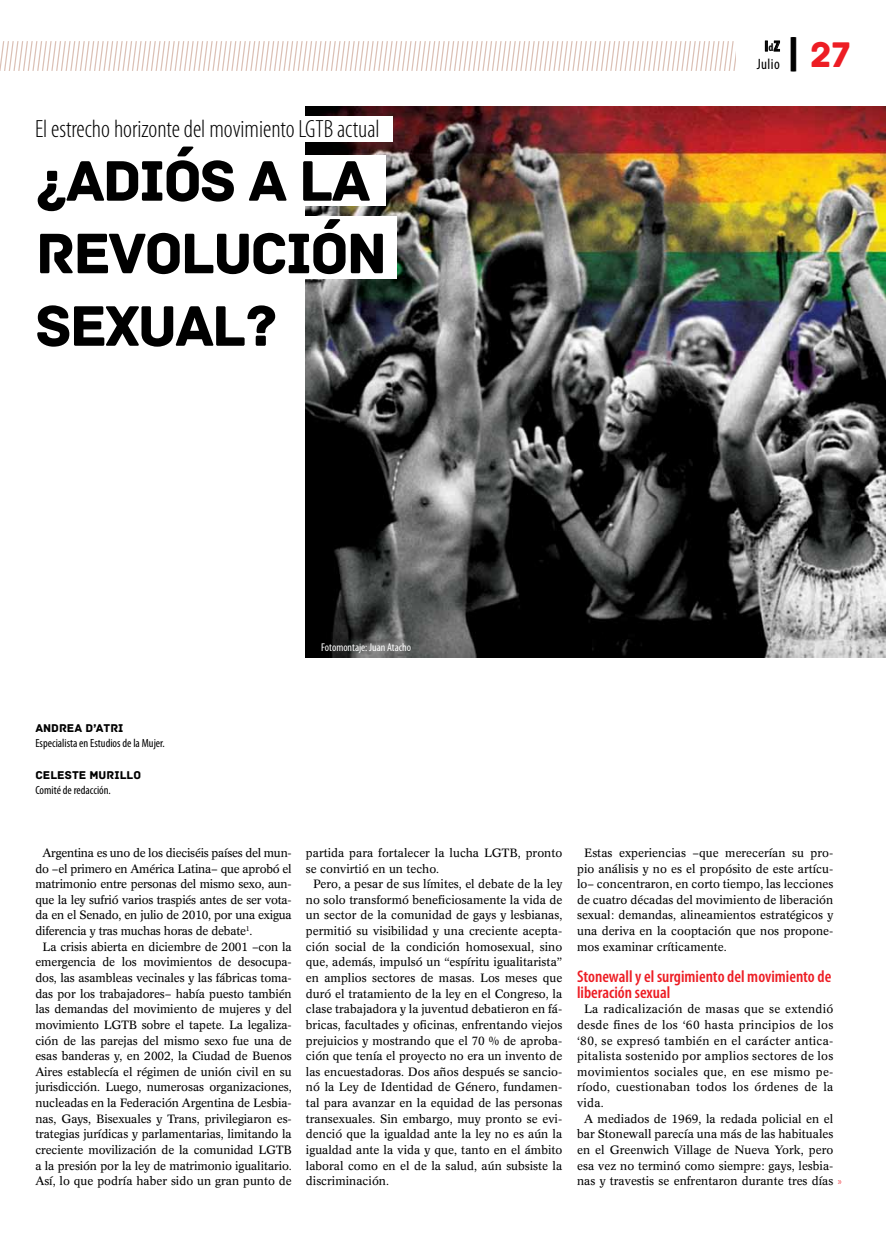
<style>
.page{position:relative;width:886px;height:1241px;background:#fff}
.page>*{position:absolute;margin:0;border:0;box-sizing:border-box;transform-origin:0 0}
.t1{font:60px/72.5px "Archive";letter-spacing:-.04em;color:#000}
.t2{font:37.5px "Archive";color:#ed1d24}
.t3{font:300 condensed 25px "Myriad Pro";color:#000}
.t4{font:600 condensed 16.88px/15.6px "Myriad Pro";color:#ed1d24}
.t5{font:condensed 15px/18px "Myriad Pro";letter-spacing:.025em;color:#000;text-align:center}
.t6{font:11.88px/15.6px "Concorde BE";color:#000;text-align:justify}
.t7{font:11.88px "Concorde BE";letter-spacing:-.02em;color:#000}
.t8{font:11.88px "Concorde BE";letter-spacing:.02em;color:#000}
.t9{font:condensed 11.88px "Myriad Pro";color:#000}
.t10{font:11.88px "Archive";color:#000}
.t11{font:condensed 11.25px "Myriad Pro";color:#fff}
.s1{font-weight:700}
.s2{font-weight:700;font-size:11.25px}
.s3{font-family:"Signika";font-weight:700;color:#000}
.s4{font-family:"Myriad Pro";font-weight:300;font-stretch:condensed;color:#ed1d24}
</style>
<div class="page">
<svg style="left:0;top:41px;width:767px;height:30px"></svg>
<svg style="left:773px;top:40px;width:7px;height:12px"></svg>
<img style="left:306px;top:106px;width:580px;height:551px">
<div style="left:292px;top:117px;width:101px;height:25px;background:#fff"></div>
<div style="left:292px;top:155px;width:94px;height:51px;background:#fff"></div>
<div style="left:292px;top:216px;width:105px;height:62px;background:#fff"></div>
<h3 class="t3" style="left:35px;top:115px;width:346px">El estrecho horizonte del movimiento LGTB actual</h3>
<h1 class="t1" style="left:36px;top:145px;width:353px">¿ADIÓS A LA<br>REVOLUCIÓN<br>SEXUAL?</h1>
<p class="t5" style="left:757px;top:37px;width:24px"><span class="s1">I</span><span class="s2">d</span><span class="s1">Z<br></span>Julio</p>
<h2 class="t2" style="left:788px;top:33px;width:64px"><span class="s3">|</span> 27</h2>
<p class="t11" style="left:321px;top:641px;width:91px">Fotomontaje: Juan Atacho</p>
<p class="t10" style="left:35px;top:720px;width:90px">ANDREA D’ATRI</p>
<p class="t9" style="left:35px;top:737px;width:131px">Especialista en Estudios de la Mujer.</p>
<p class="t10" style="left:35px;top:767px;width:107px">CELESTE MURILLO</p>
<p class="t9" style="left:35px;top:783px;width:77px">Comité de redacción.</p>
<p class="t7" style="left:43px;top:845px;width:251px">Argentina es uno de los dieciséis países del mun-</p>
<p class="t7" style="left:35px;top:861px;width:258px">do –el primero en América Latina– que aprobó el</p>
<p class="t7" style="left:35px;top:877px;width:258px">matrimonio entre personas del mismo sexo, aun-</p>
<p class="t7" style="left:35px;top:892px;width:258px">que la ley sufrió varios traspiés antes de ser vota-</p>
<p class="t7" style="left:35px;top:908px;width:258px">da en el Senado, en julio de 2010, por una exigua</p>
<p class="t7" style="left:35px;top:924px;width:219px">diferencia y tras muchas horas de debate<sup>1</sup>.</p>
<p class="t6" style="left:43px;top:938px;width:251px">La crisis abierta en diciembre de 2001 –con la</p>
<p class="t6" style="left:35px;top:954px;width:258px">emergencia de los movimientos de desocupa-</p>
<p class="t6" style="left:35px;top:970px;width:258px">dos, las asambleas vecinales y las fábricas toma-</p>
<p class="t6" style="left:35px;top:985px;width:258px">das por los trabajadores– había puesto también</p>
<p class="t6" style="left:35px;top:1001px;width:258px">las demandas del movimiento de mujeres y del</p>
<p class="t6" style="left:35px;top:1016px;width:258px">movimiento LGTB sobre el tapete. La legaliza-</p>
<p class="t6" style="left:35px;top:1032px;width:258px">ción de las parejas del mismo sexo fue una de</p>
<p class="t6" style="left:35px;top:1048px;width:258px">esas banderas y, en 2002, la Ciudad de Buenos</p>
<p class="t6" style="left:35px;top:1063px;width:258px">Aires establecía el régimen de unión civil en su</p>
<p class="t6" style="left:35px;top:1079px;width:258px">jurisdicción. Luego, numerosas organizaciones,</p>
<p class="t6" style="left:35px;top:1095px;width:258px">nucleadas en la Federación Argentina de Lesbia-</p>
<p class="t6" style="left:35px;top:1110px;width:258px">nas, Gays, Bisexuales y Trans, privilegiaron es-</p>
<p class="t6" style="left:35px;top:1126px;width:258px">trategias jurídicas y parlamentarias, limitando la</p>
<p class="t6" style="left:35px;top:1141px;width:258px">creciente movilización de la comunidad LGTB</p>
<p class="t6" style="left:35px;top:1157px;width:258px">a la presión por la ley de matrimonio igualitario.</p>
<p class="t6" style="left:35px;top:1173px;width:258px">Así, lo que podría haber sido un gran punto de</p>
<p class="t6" style="left:306px;top:845px;width:258px">partida para fortalecer la lucha LGTB, pronto</p>
<p class="t6" style="left:306px;top:860px;width:135px">se convirtió en un techo.</p>
<p class="t6" style="left:313px;top:876px;width:251px">Pero, a pesar de sus límites, el debate de la ley</p>
<p class="t6" style="left:306px;top:891px;width:258px">no solo transformó beneficiosamente la vida de</p>
<p class="t6" style="left:306px;top:907px;width:258px">un sector de la comunidad de gays y lesbianas,</p>
<p class="t6" style="left:306px;top:923px;width:258px">permitió su visibilidad y una creciente acepta-</p>
<p class="t6" style="left:306px;top:938px;width:258px">ción social de la condición homosexual, sino</p>
<p class="t6" style="left:306px;top:954px;width:258px">que, además, impulsó un “espíritu igualitarista”</p>
<p class="t6" style="left:306px;top:970px;width:258px">en amplios sectores de masas. Los meses que</p>
<p class="t6" style="left:306px;top:985px;width:258px">duró el tratamiento de la ley en el Congreso, la</p>
<p class="t6" style="left:306px;top:1001px;width:258px">clase trabajadora y la juventud debatieron en fá-</p>
<p class="t6" style="left:306px;top:1016px;width:258px">bricas, facultades y oficinas, enfrentando viejos</p>
<p class="t6" style="left:306px;top:1032px;width:258px">prejuicios y mostrando que el 70 % de aproba-</p>
<p class="t6" style="left:306px;top:1048px;width:258px">ción que tenía el proyecto no era un invento de</p>
<p class="t6" style="left:306px;top:1063px;width:258px">las encuestadoras. Dos años después se sancio-</p>
<p class="t6" style="left:306px;top:1079px;width:258px">nó la Ley de Identidad de Género, fundamen-</p>
<p class="t6" style="left:306px;top:1095px;width:258px">tal para avanzar en la equidad de las personas</p>
<p class="t6" style="left:306px;top:1110px;width:258px">transexuales. Sin embargo, muy pronto se evi-</p>
<p class="t6" style="left:306px;top:1126px;width:258px">denció que la igualdad ante la ley no es aún la</p>
<p class="t6" style="left:306px;top:1141px;width:258px">igualdad ante la vida y que, tanto en el ámbito</p>
<p class="t6" style="left:306px;top:1157px;width:258px">laboral como en el de la salud, aún subsiste la</p>
<p class="t6" style="left:306px;top:1173px;width:85px">discriminación.</p>
<p class="t6" style="left:577px;top:845px;width:258px;text-indent:7px">Estas experiencias –que merecerían su pro&shy;pio análisis y no es el propósito de este artícu&shy;lo– concentraron, en corto tiempo, las lecciones de cuatro décadas del movimiento de liberación sexual: demandas, alineamientos estratégicos y una deriva en la cooptación que nos propone&shy;mos examinar críticamente.</p>
<h3 class="t4" style="left:577px;top:968px;width:256px">Stonewall y el surgimiento del movimiento de liberación sexual</h3>
<p class="t8" style="left:584px;top:1002px;width:251px">La radicalización de masas que se extendió</p>
<p class="t8" style="left:577px;top:1017px;width:258px">desde fines de los ‘60 hasta principios de los</p>
<p class="t8" style="left:577px;top:1033px;width:258px">‘80, se expresó también en el carácter antica-</p>
<p class="t8" style="left:577px;top:1049px;width:258px">pitalista sostenido por amplios sectores de los</p>
<p class="t8" style="left:577px;top:1064px;width:258px">movimientos sociales que, en ese mismo pe-</p>
<p class="t8" style="left:577px;top:1080px;width:258px">ríodo, cuestionaban todos los órdenes de la</p>
<p class="t6" style="left:577px;top:1095px;width:28px">vida.</p>
<p class="t6" style="left:584px;top:1110px;width:251px">A mediados de 1969, la redada policial en el</p>
<p class="t6" style="left:577px;top:1126px;width:258px">bar Stonewall parecía una más de las habituales</p>
<p class="t6" style="left:577px;top:1141px;width:258px">en el Greenwich Village de Nueva York, pero</p>
<p class="t6" style="left:577px;top:1157px;width:258px">esa vez no terminó como siempre: gays, lesbia-</p>
<p class="t6" style="left:577px;top:1173px;width:266px">nas y travestis se enfrentaron durante tres días <span class="s4">»</span></p>
</div>
